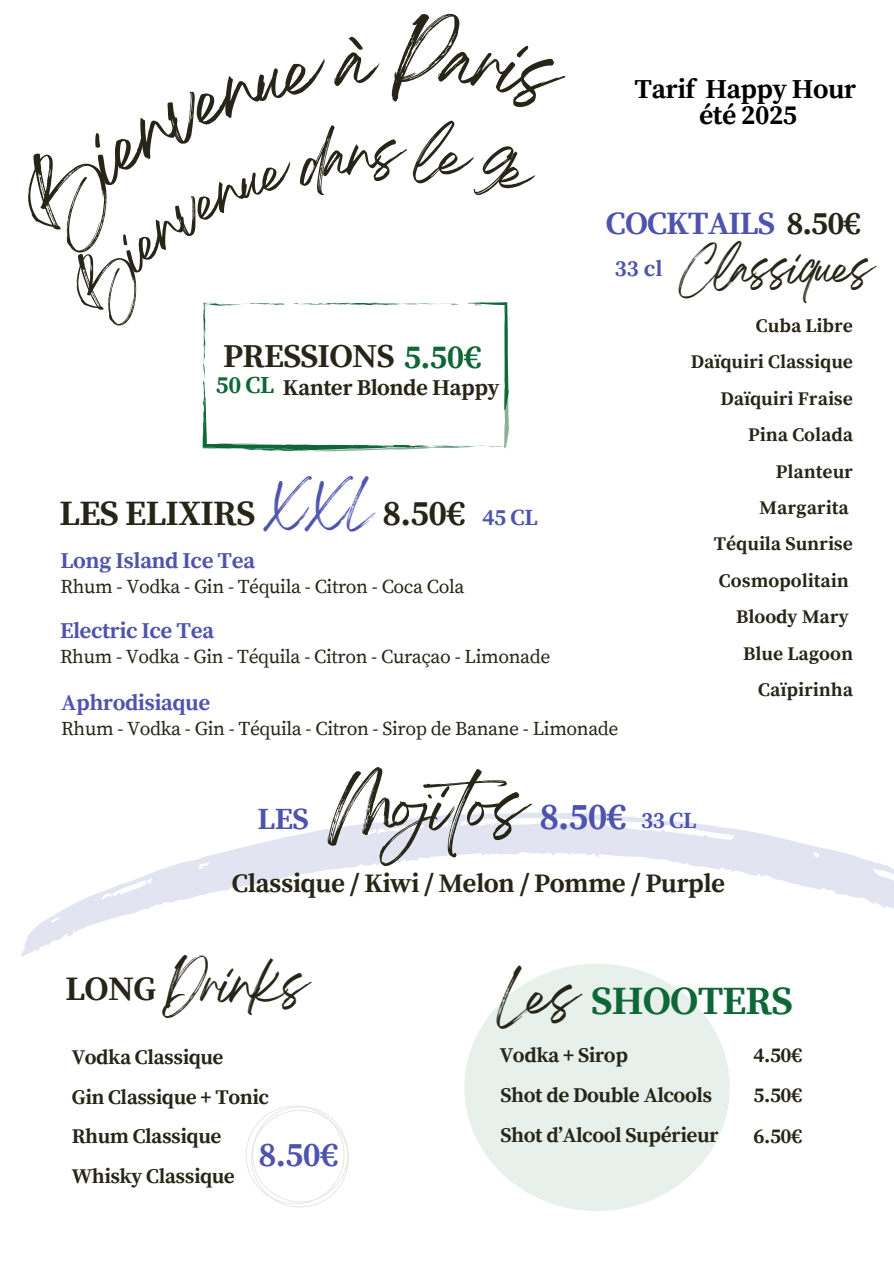
<style>
.page{position:relative;width:894px;height:1264px;background:#fff}
.page>*{position:absolute;margin:0;border:0;box-sizing:border-box;transform-origin:0 0}
.t1{font:59.55px "Breathing";letter-spacing:-.02em;color:#262518}
.t2{font:51.45px "Breathing";color:#262518}
.t3{font:48.45px "Breathing";color:#262518}
.t4{font:45.45px "Breathing";letter-spacing:-.06em;color:#262518}
.t5{font:700 39.9px "Source Serif Pro";letter-spacing:-.02em;color:#0d6737}
.t6{font:39.6px "Breathing";letter-spacing:-.06em;color:#262518}
.t7{font:700 37.35px "Source Serif Pro";color:#4e54ac}
.t8{font:700 35.4px "Source Serif Pro";letter-spacing:-.02em;color:#262518}
.t9{font:700 34.05px "Source Serif Pro";color:#4e54ac}
.t10{font:700 34.05px "Source Serif Pro";color:#262518}
.t11{font:700 33.3px "Source Serif Pro";letter-spacing:-.02em;color:#262518}
.t12{font:700 32.4px "Source Serif Pro";letter-spacing:-.03em;color:#4e54ac}
.t13{font:700 27.3px/25px "Source Serif Pro";letter-spacing:-.02em;color:#000;text-align:center}
.t14{font:700 26.55px "Source Serif Pro";letter-spacing:-.02em;color:#262518}
.t15{font:700 23.1px "Source Serif Pro";letter-spacing:-.02em;color:#4e54ac}
.t16{font:700 22.8px "Source Serif Pro";color:#4e54ac}
.t17{font:700 22.5px "Source Serif Pro";letter-spacing:-.02em;color:#4e54ac}
.t18{font:700 22.5px "Source Serif Pro";letter-spacing:-.02em;color:#262518}
.t19{font:700 20.85px/39.8px "Source Serif Pro";letter-spacing:-.02em;color:#262518}
.t20{font:19.5px "Source Serif Pro";letter-spacing:-.02em;color:#262518}
.t21{font:700 19.2px/36.3px "Source Serif Pro";color:#262518;text-align:right}
.s1{color:#262518}
.s2{color:#0d6737}
.s3{font-size:24.3px;color:#0d6737}
.s4{font-family:"Breathing";font-weight:400;font-size:42.45px;color:#4e54ac}
</style>
<div class="page">
<svg style="left:21px;top:813px;width:872px;height:143px"></svg>
<svg style="left:203px;top:302px;width:305px;height:149px"></svg>
<div style="left:464px;top:963px;width:265px;height:248px;background:#e7f0eb;border-radius:50%"></div>
<svg style="left:246px;top:1105px;width:103px;height:102px"></svg>
<svg style="left:203px;top:302px;width:179px;height:32px"></svg>
<p class="t2" style="left:375px;top:137px;width:29px">s</p>
<h3 class="t13" style="left:634px;top:78px;width:223px">Tarif Happy Hour été 2025</h3>
<h3 class="t12" style="left:605px;top:205px;width:256px">COCKTAILS <span class="s1">8.50€</span></h3>
<h3 class="t6" style="left:679px;top:256px;width:195px">Classiques</h3>
<p class="t21" style="left:690px;top:308px;width:164px">Cuba Libre<br>Daïquiri Classique<br>Daïquiri Fraise<br>Pina Colada<br>Planteur<br>Margarita<br>Téquila Sunrise<br>Cosmopolitain<br>Bloody Mary<br>Blue Lagoon<br>Caïpirinha</p>
<p class="t16" style="left:614px;top:255px;width:49px">33 cl</p>
<h3 class="t11" style="left:223px;top:336px;width:259px">PRESSIONS <span class="s2">5.50€</span></h3>
<p class="t18" style="left:216px;top:374px;width:285px"><span class="s3">50 CL</span> Kanter Blonde Happy</p>
<h3 class="t8" style="left:59px;top:492px;width:407px">LES ELIXIRS <span class="s4">XXL</span> 8.50€</h3>
<p class="t15" style="left:482px;top:504px;width:57px">45 CL</p>
<p class="t17" style="left:60px;top:547px;width:196px">Long Island Ice Tea</p>
<p class="t20" style="left:60px;top:574px;width:405px">Rhum - Vodka - Gin - Téquila - Citron - Coca Cola</p>
<p class="t17" style="left:60px;top:617px;width:156px">Electric Ice Tea</p>
<p class="t20" style="left:60px;top:644px;width:491px">Rhum - Vodka - Gin - Téquila - Citron - Curaçao - Limonade</p>
<p class="t17" style="left:61px;top:689px;width:150px">Aphrodisiaque</p>
<p class="t20" style="left:61px;top:717px;width:558px">Rhum - Vodka - Gin - Téquila - Citron - Sirop de Banane - Limonade</p>
<h1 class="t1" style="left:257px;top:789px;width:278px"><sup>LES</sup> Mojitos</h1>
<h3 class="t14" style="left:232px;top:867px;width:495px">Classique / Kiwi / Melon / Pomme / Purple</h3>
<h3 class="t7" style="left:539px;top:794px;width:88px">8.50€</h3>
<p class="t15" style="left:641px;top:806px;width:57px">33 CL</p>
<h3 class="t4" style="left:163px;top:970px;width:147px">Drinks</h3>
<p class="t19" style="left:72px;top:1037px;width:199px">Vodka Classique<br>Gin Classique + Tonic<br>Rhum Classique<br>Whisky Classique</p>
<h3 class="t10" style="left:65px;top:968px;width:92px">LONG</h3>
<h3 class="t9" style="left:258px;top:1134px;width:81px">8.50€</h3>
<p class="t3" style="left:497px;top:982px;width:83px">Les</p>
<p class="t5" style="left:591px;top:977px;width:203px">SHOOTERS</p>
<p class="t19" style="left:499px;top:1036px;width:130px">Vodka + Sirop</p>
<p class="t19" style="left:753px;top:1036px;width:50px">4.50€</p>
<p class="t19" style="left:500px;top:1075px;width:213px">Shot de Double Alcools</p>
<p class="t19" style="left:753px;top:1075px;width:50px">5.50€</p>
<p class="t19" style="left:500px;top:1116px;width:220px">Shot d’Alcool Supérieur</p>
<p class="t19" style="left:753px;top:1116px;width:50px">6.50€</p>
</div>
